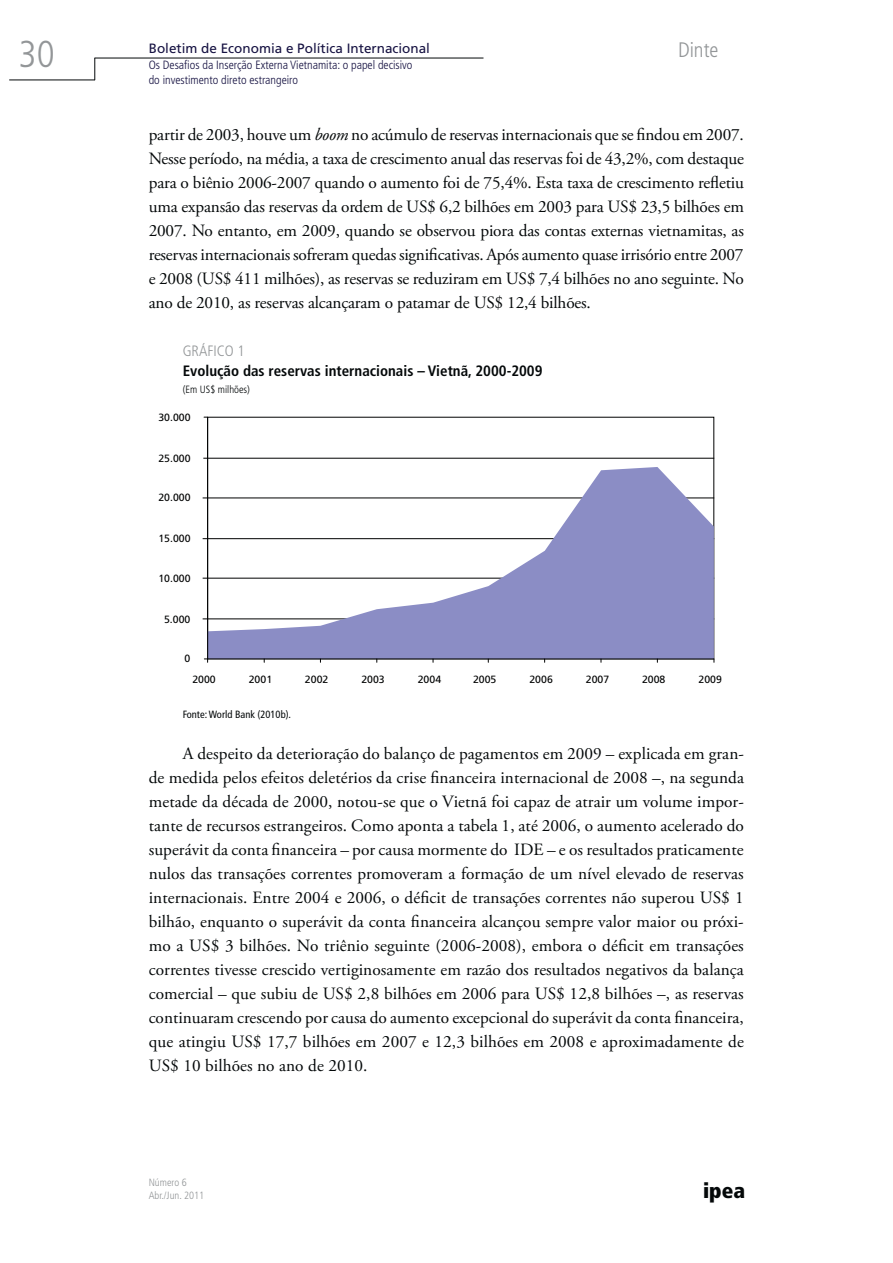
<style>
.page{position:relative;width:893px;height:1263px;background:#fff}
.page>*{position:absolute;margin:0;border:0;box-sizing:border-box;transform-origin:0 0}
.t1{font:300 condensed 37.5px "Frutiger";color:#939698}
.t2{font:300 condensed 21px "Frutiger";color:#939698}
.t3{font:900 condensed 21px "Frutiger";color:#040809}
.t4{font:17.25px/24px "Adobe Garamond Pro";color:#040809;text-align:justify}
.t5{font:700 condensed 15px "Frutiger";color:#040809}
.t6{font:300 condensed 15px "Frutiger";color:#939698}
.t7{font:13.5px "Frutiger";color:#161242}
.t8{font:300 condensed 12px/14.4px "Frutiger";color:#161242}
.t9{font:10.5px "Frutiger";letter-spacing:.005em;color:#010202}
.t10{font:condensed 10.5px "Frutiger";color:#040809}
.t11{font:300 condensed 10.5px/12.6px "Frutiger";color:#939698}
.t12{font:300 condensed 10.5px "Frutiger";color:#040809}
.s1{font-style:italic}
</style>
<div class="page">
<hr style="left:9px;top:80px;width:86px;height:1px;background:#040809">
<svg style="left:95px;top:59px;width:1px;height:21px"></svg>
<hr style="left:95px;top:58px;width:388px;height:1px;background:#040809">
<hr style="left:203px;top:458px;width:511px;height:1px;background:#010202">
<hr style="left:203px;top:498px;width:511px;height:1px;background:#010202">
<hr style="left:203px;top:538px;width:511px;height:1px;background:#010202">
<hr style="left:203px;top:578px;width:511px;height:1px;background:#010202">
<hr style="left:203px;top:619px;width:511px;height:1px;background:#010202">
<svg style="left:208px;top:467px;width:506px;height:192px"></svg>
<hr style="left:207px;top:417px;width:1px;height:242px;background:#010202">
<hr style="left:208px;top:659px;width:506px;height:1px;background:#010202">
<h1 class="t1" style="left:19px;top:38px;width:37px">30</h1>
<p class="t7" style="left:149px;top:43px;width:283px">Boletim de Economia e Política Internacional</p>
<p class="t2" style="left:678px;top:41px;width:42px">Dinte</p>
<p class="t8" style="left:149px;top:59px;width:265px">Os Desafios da Inserção Externa Vietnamita: o papel decisivo do investimento direto estrangeiro</p>
<p class="t4" style="left:149px;top:124px;width:597px">partir de 2003, houve um <span class="s1">boom</span> no acúmulo de reservas internacionais que se findou em 2007.<br>Nesse período, na média, a taxa de crescimento anual das reservas foi de 43,2%, com destaque para o biênio 2006-2007 quando o aumento foi de 75,4%. Esta taxa de crescimento refletiu uma expansão das reservas da ordem de US$ 6,2 bilhões em 2003 para US$ 23,5 bilhões em 2007. No entanto, em 2009, quando se observou piora das contas externas vietnamitas, as reservas internacionais sofreram quedas significativas. Após aumento quase irrisório entre 2007 e 2008 (US$ 411 milhões), as reservas se reduziram em US$ 7,4 bilhões no ano seguinte. No ano de 2010, as reservas alcançaram o patamar de US$ 12,4 bilhões.</p>
<p class="t6" style="left:183px;top:345px;width:63px">GRÁFICO 1</p>
<p class="t5" style="left:183px;top:365px;width:361px">Evolução das reservas internacionais – Vietnã, 2000-2009</p>
<p class="t12" style="left:183px;top:385px;width:69px">(Em US$ milhões)</p>
<p class="t9" style="left:158px;top:413px;width:34px">30.000</p>
<p class="t9" style="left:158px;top:454px;width:34px">25.000</p>
<p class="t9" style="left:158px;top:493px;width:34px">20.000</p>
<p class="t9" style="left:158px;top:534px;width:34px">15.000</p>
<p class="t9" style="left:158px;top:574px;width:34px">10.000</p>
<p class="t9" style="left:164px;top:615px;width:28px">5.000</p>
<p class="t9" style="left:185px;top:654px;width:7px">0</p>
<p class="t9" style="left:192px;top:675px;width:25px">2000</p>
<p class="t9" style="left:249px;top:675px;width:25px">2001</p>
<p class="t9" style="left:305px;top:675px;width:25px">2002</p>
<p class="t9" style="left:361px;top:675px;width:25px">2003</p>
<p class="t9" style="left:418px;top:675px;width:25px">2004</p>
<p class="t9" style="left:473px;top:675px;width:25px">2005</p>
<p class="t9" style="left:529px;top:675px;width:25px">2006</p>
<p class="t9" style="left:586px;top:675px;width:25px">2007</p>
<p class="t9" style="left:642px;top:675px;width:25px">2008</p>
<p class="t9" style="left:698px;top:675px;width:25px">2009</p>
<p class="t10" style="left:183px;top:710px;width:110px">Fonte: World Bank (2010b).</p>
<p class="t4" style="left:149px;top:743px;width:597px;text-indent:34px">A despeito da deterioração do balanço de pagamentos em 2009 – explicada em gran&shy;de medida pelos efeitos deletérios da crise financeira internacional de 2008 –, na segunda metade da década de 2000, notou-se que o Vietnã foi capaz de atrair um volume impor&shy;tante de recursos estrangeiros. Como aponta a tabela 1, até 2006, o aumento acelerado do superávit da conta financeira – por causa mormente do IDE – e os resultados praticamente nulos das transações correntes promoveram a formação de um nível elevado de reservas internacionais. Entre 2004 e 2006, o déficit de transações correntes não superou US$ 1 bilhão, enquanto o superávit da conta financeira alcançou sempre valor maior ou próxi&shy;mo a US$ 3 bilhões. No triênio seguinte (2006-2008), embora o déficit em transações correntes tivesse crescido vertiginosamente em razão dos resultados negativos da balança comercial – que subiu de US$ 2,8 bilhões em 2006 para US$ 12,8 bilhões –, as reservas continuaram crescendo por causa do aumento excepcional do superávit da conta financeira, que atingiu US$ 17,7 bilhões em 2007 e 12,3 bilhões em 2008 e aproximadamente de US$ 10 bilhões no ano de 2010.</p>
<p class="t11" style="left:149px;top:1177px;width:57px">Número 6<br>Abr./Jun. 2011</p>
<p class="t3" style="left:703px;top:1183px;width:43px">ipea</p>
</div>
